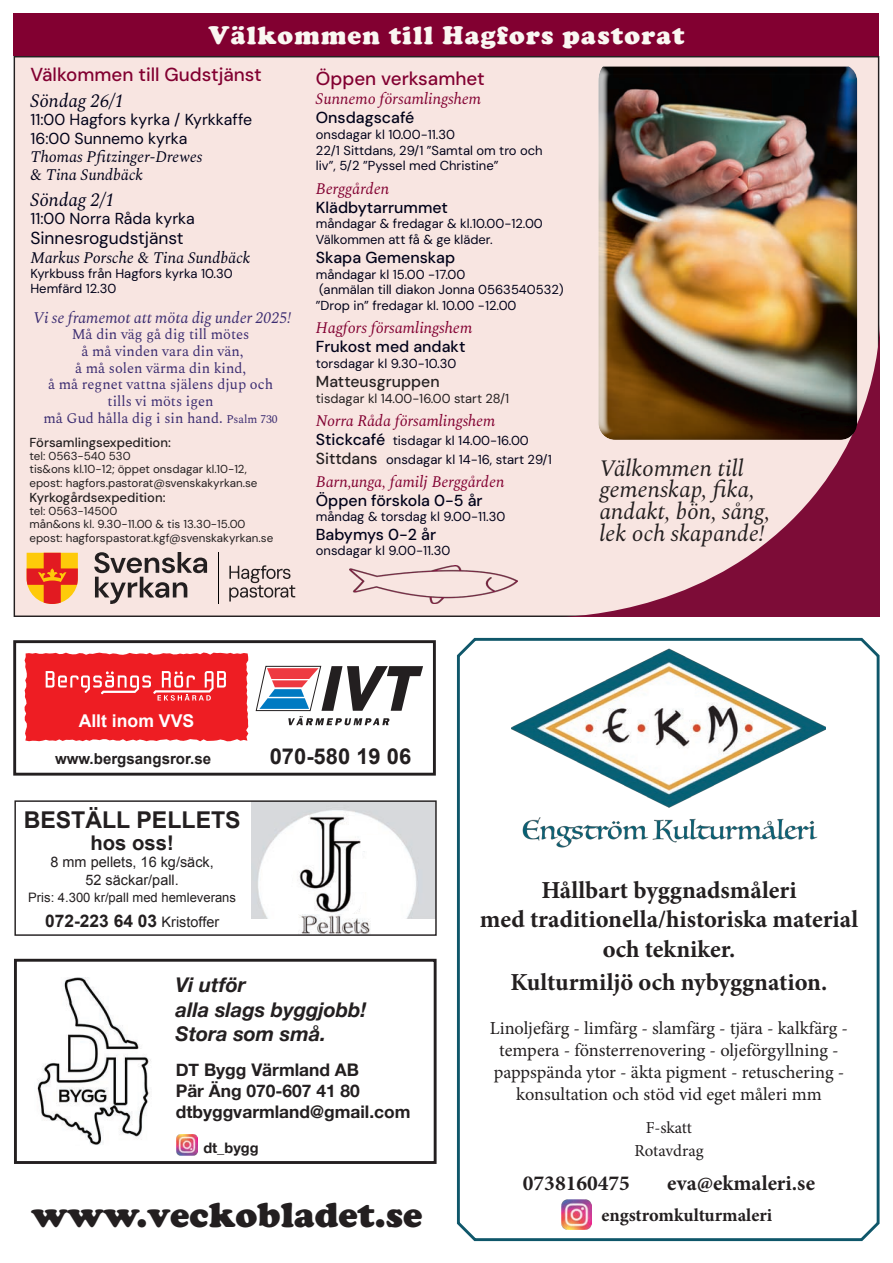
<style>
.page{position:relative;width:893px;height:1263px;background:#fff}
.page>*{position:absolute;margin:0;border:0;box-sizing:border-box;transform-origin:0 0}
.t1{font:34.8px "Cooper Black Std";color:#231f20}
.t2{font:900 26.1px "Cooper";letter-spacing:.05em;color:#faf7f2}
.t3{font:700 24.45px/29.4px "Minion Pro";color:#231f20;text-align:center}
.t4{font:italic 23.1px/21.8px "Spectral";color:#231f20}
.t5{font:700 23.1px "Arial";color:#231f20}
.t6{font:700 21.9px "Arial";color:#231f20}
.t7{font:700 21.45px "Minion Pro";color:#231f20}
.t8{font:italic 700 20.25px/24.3px "Helvetica Neue";color:#231f20}
.t9{font:700 20.25px "Arial";color:#231f20}
.t10{font:500 18.75px "DM Sans";color:#820031}
.t11{font:italic 18.75px "Spectral";letter-spacing:-.01em;color:#000119}
.t12{font:18.3px/22px "Minion Pro";color:#231f20;text-align:center}
.t13{font:700 18.3px "Minion Pro";letter-spacing:-.005em;color:#231f20}
.t14{font:700 17.55px "Arial";color:#fff}
.t15{font:700 17.4px/20.9px "Helvetica Neue";color:#231f20}
.t16{font:700 17.4px "Arial";color:#231f20}
.t17{font:17.4px "DM Sans";color:#000119}
.t18{font:16.8px/22px "Minion Pro";letter-spacing:-.005em;color:#231f20;text-align:center}
.t19{font:italic 15.9px "Spectral";color:#820031}
.t20{font:500 15.9px "DM Sans";color:#000119}
.t21{font:15.9px/18.3px "DM Sans";color:#000119}
.t22{font:italic 15.9px/18.3px "Spectral";color:#000119}
.t23{font:italic 15.9px "Spectral";color:#3b2c71}
.t24{font:500 15.9px "DM Sans";color:#231f20}
.t25{font:700 15.15px "Arial";color:#231f20}
.t26{font:14.4px/16.6px "Spectral";color:#3b2c71;text-align:center}
.t27{font:14.4px/17.4px "Arial";color:#231f20;text-align:center}
.t28{font:700 14.4px "Helvetica Neue";color:#231f20}
.t29{font:13.05px/15.6px "DM Sans";color:#000119}
.t30{font:500 13.05px "DM Sans";color:#231f20}
.t31{font:13.05px "Arial";color:#231f20}
.t32{font:13.05px "DM Sans";color:#231f20}
.t33{font:11.55px/13.4px "DM Sans";color:#231f20}
.t34{font:5.85px "Times New Roman";color:#040503}
.s1{font-size:11.55px}
.s2{font-weight:500;font-size:15.9px}
.s3{font-weight:500;font-size:15.9px;color:#231f20}
.s4{font-weight:400;font-size:14.4px}
</style>
<div class="page">
<div style="left:14px;top:57px;width:865px;height:559px;background:#f8e5e1"></div>
<div style="left:14px;top:14px;width:865px;height:42px;background:#820031"></div>
<img style="left:349px;top:565px;width:168px;height:39px">
<svg style="left:544px;top:310px;width:335px;height:307px"></svg>
<svg style="left:229px;top:565px;width:66px;height:36px"></svg>
<svg style="left:27px;top:553px;width:51px;height:51px;background:#ef772b"></svg>
<svg style="left:94px;top:552px;width:113px;height:52px"></svg>
<hr style="left:218px;top:552px;width:1px;height:52px;background:#000001">
<div style="left:598px;top:64px;width:245px;height:376px;background:#fff;opacity:.75"></div>
<div style="left:604px;top:64px;width:253px;height:376px;background:#231f20;opacity:.75"></div>
<div style="left:13px;top:640px;width:423px;height:136px;border:3px solid #231f20"></div>
<svg style="left:255px;top:666px;width:168px;height:59px"></svg>
<svg style="left:25px;top:652px;width:223px;height:89px;background:#ef3338"></svg>
<img style="left:251px;top:802px;width:184px;height:116px">
<img style="left:293px;top:815px;width:69px;height:102px">
<img style="left:298px;top:914px;width:73px;height:20px">
<div style="left:352px;top:860px;width:19px;height:32px;background:#fff"></div>
<div style="left:361px;top:835px;width:19px;height:16px;background:#fff"></div>
<div style="left:14px;top:800px;width:423px;height:136px;border:1px solid #231f20"></div>
<img style="left:37px;top:978px;width:114px;height:167px">
<div style="left:14px;top:959px;width:423px;height:205px;border:3px solid #231f20"></div>
<img style="left:177px;top:1135px;width:21px;height:21px">
<svg style="left:456px;top:637px;width:424px;height:605px"></svg>
<img style="left:512px;top:647px;width:313px;height:205px">
<img style="left:561px;top:1200px;width:30px;height:29px">
<h2 class="t2" style="left:208px;top:20px;width:477px">Välkommen till Hagfors pastorat</h2>
<h3 class="t10" style="left:30px;top:63px;width:233px">Välkommen till Gudstjänst</h3>
<h3 class="t11" style="left:30px;top:87px;width:95px">Söndag 26/1</h3>
<p class="t21" style="left:30px;top:111px;width:223px">11:00 Hagfors kyrka / Kyrkkaffe<br>16:00 Sunnemo kyrka</p>
<p class="t22" style="left:30px;top:146px;width:174px">Thomas Pfitzinger-Drewes &amp; Tina Sundbäck</p>
<h3 class="t11" style="left:30px;top:186px;width:86px">Söndag 2/1</h3>
<p class="t21" style="left:30px;top:209px;width:166px">11:00 Norra Råda kyrka</p>
<h3 class="t17" style="left:30px;top:227px;width:155px">Sinnesrogudstjänst</h3>
<p class="t22" style="left:30px;top:247px;width:221px">Markus Porsche &amp; Tina Sundbäck</p>
<p class="t29" style="left:30px;top:265px;width:204px;line-height:15px">Kyrkbuss från Hagfors kyrka 10.30<br>Hemfärd 12.30</p>
<p class="t23" style="left:33px;top:306px;width:260px">Vi se framemot att möta dig under 2025!</p>
<p class="t26" style="left:43px;top:325px;width:236px">Må din väg gå dig till mötes<br>å må vinden vara din vän,<br>å må solen värma din kind,<br>å må regnet vattna själens djup och tills vi möts igen<br>må Gud hålla dig i sin hand. <span class="s1">Psalm 730</span></p>
<p class="t30" style="left:29px;top:434px;width:143px">Församlingsexpedition:</p>
<p class="t33" style="left:29px;top:449px;width:229px">tel: 0563-540 530<br>tis&amp;ons kl.10-12; öppet onsdagar kl.10-12, epost: hagfors.pastorat@svenskakyrkan.se</p>
<p class="t30" style="left:29px;top:489px;width:138px">Kyrkogårdsexpedition:</p>
<p class="t33" style="left:29px;top:504px;width:245px">tel: 0563-14500<br>mån&amp;ons kl. 9.30-11.00 &amp; tis 13.30-15.00 epost: hagforspastorat.kgf@svenskakyrkan.se</p>
<h3 class="t10" style="left:316px;top:67px;width:170px">Öppen verksamhet</h3>
<p class="t19" style="left:316px;top:88px;width:167px">Sunnemo församlingshem</p>
<p class="t20" style="left:316px;top:108px;width:100px">Onsdagscafé</p>
<p class="t29" style="left:316px;top:127px;width:228px">onsdagar kl 10.00-11.30<br>22/1 Sittdans, 29/1 ”Samtal om tro och liv”, 5/2 ”Pyssel med Christine”</p>
<p class="t19" style="left:316px;top:177px;width:75px">Berggården</p>
<p class="t20" style="left:316px;top:197px;width:134px">Klädbytarrummet</p>
<p class="t29" style="left:316px;top:216px;width:228px">måndagar &amp; fredagar &amp; kl.10.00-12.00<br>Välkommen att få &amp; ge kläder.</p>
<p class="t20" style="left:316px;top:248px;width:141px">Skapa Gemenskap</p>
<p class="t29" style="left:316px;top:266px;width:249px">måndagar kl 15.00 -17.00<br>(anmälan till diakon Jonna 0563540532) ”Drop in” fredagar kl. 10.00 -12.00</p>
<p class="t19" style="left:316px;top:316px;width:158px">Hagfors församlingshem</p>
<p class="t20" style="left:316px;top:337px;width:151px">Frukost med andakt</p>
<p class="t29" style="left:316px;top:355px;width:142px">torsdagar kl 9.30-10.30</p>
<p class="t24" style="left:316px;top:372px;width:125px">Matteusgruppen</p>
<p class="t32" style="left:316px;top:390px;width:195px">tisdagar kl 14.00-16.00 start 28/1</p>
<p class="t19" style="left:316px;top:409px;width:181px">Norra Råda församlingshem</p>
<p class="t29" style="left:316px;top:431px;width:237px;line-height:19px"><span class="s2">Stickcafé</span> tisdagar kl 14.00-16.00<br><span class="s3">Sittdans</span> onsdagar kl 14-16, start 29/1</p>
<p class="t19" style="left:316px;top:470px;width:190px">Barn,unga, familj Berggården</p>
<p class="t20" style="left:316px;top:490px;width:168px">Öppen förskola 0-5 år</p>
<p class="t29" style="left:316px;top:508px;width:191px">måndag &amp; torsdag kl 9.00-11.30</p>
<p class="t20" style="left:316px;top:524px;width:122px">Babymys 0-2 år</p>
<p class="t29" style="left:316px;top:543px;width:136px">onsdagar kl 9.00-11.30</p>
<h3 class="t4" style="left:599px;top:455px;width:172px">Välkommen till gemenskap, fika, andakt, bön, sång, lek och skapande!</h3>
<h3 class="t14" style="left:79px;top:709px;width:117px">Allt inom VVS</h3>
<p class="t25" style="left:55px;top:748px;width:158px">www.bergsangsror.se</p>
<h3 class="t6" style="left:270px;top:742px;width:143px">070-580 19 06</h3>
<h3 class="t5" style="left:24px;top:804px;width:219px">BESTÄLL PELLETS</h3>
<h3 class="t9" style="left:91px;top:830px;width:85px">hos oss!</h3>
<p class="t27" style="left:51px;top:854px;width:165px">8 mm pellets, 16 kg/säck,<br>52 säckar/pall.</p>
<p class="t31" style="left:28px;top:889px;width:209px">Pris: 4.300 kr/pall med hemleverans</p>
<h3 class="t16" style="left:45px;top:909px;width:176px">072-223 64 03 <span class="s4">Kristoffer</span></h3>
<h3 class="t8" style="left:176px;top:973px;width:192px">Vi utför<br>alla slags byggjobb!<br>Stora som små.</h3>
<h3 class="t15" style="left:176px;top:1060px;width:236px">DT Bygg Värmland AB<br>Pär Äng 070-607 41 80 dtbyggvarmland@gmail.com</h3>
<p class="t28" style="left:203px;top:1137px;width:57px">dt_bygg</p>
<h1 class="t1" style="left:31px;top:1194px;width:392px">www.veckobladet.se</h1>
<h3 class="t3" style="left:480px;top:875px;width:380px">Hållbart byggnadsmåleri<br>med traditionella/historiska material och tekniker.</h3>
<h3 class="t3" style="left:511px;top:967px;width:318px">Kulturmiljö och nybyggnation.</h3>
<h3 class="t12" style="left:490px;top:1017px;width:360px">Linoljefärg - limfärg - slamfärg - tjära - kalkfärg - tempera - fönsterrenovering - oljeförgyllning - pappspända ytor - äkta pigment - retuschering - konsultation och stöd vid eget måleri mm</h3>
<p class="t18" style="left:634px;top:1117px;width:71px">F-skatt<br>Rotavdrag</p>
<h3 class="t7" style="left:523px;top:1168px;width:108px">0738160475</h3>
<h3 class="t7" style="left:667px;top:1168px;width:149px">eva@ekmaleri.se</h3>
<h3 class="t13" style="left:601px;top:1202px;width:172px">engstromkulturmaleri</h3>
<p class="t34" style="left:487px;top:1073px;width:16px">1 av 1</p>
<p class="t34" style="left:804px;top:1073px;width:44px">2022-02-03 09:01</p>
</div>
